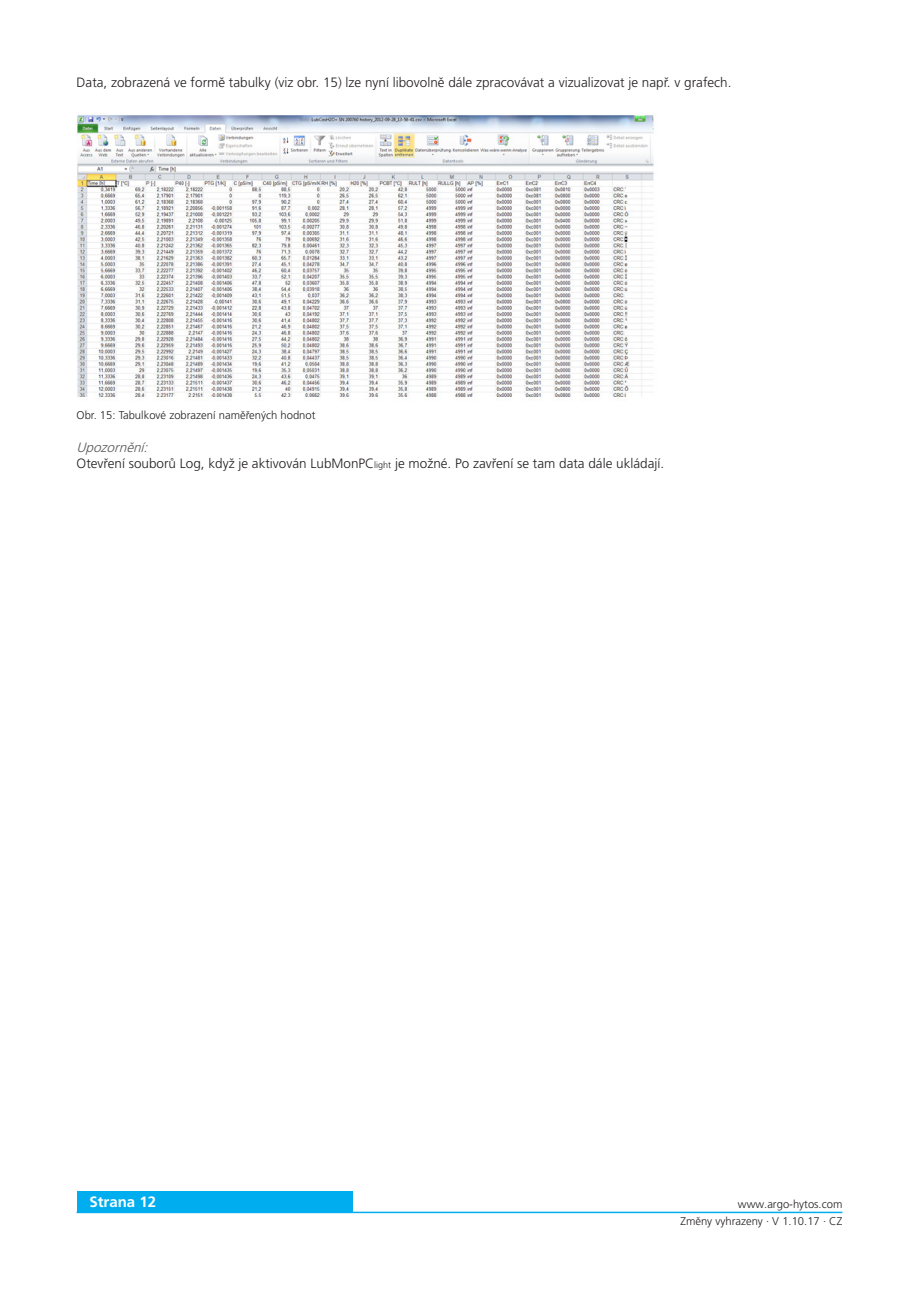
<style>
.page{position:relative;width:919px;height:1289px;background:#fff}
.page>*{position:absolute;margin:0;border:0;box-sizing:border-box;transform-origin:0 0}
.t1{font:700 15px "Frutiger LT Pro";color:#fff}
._06_Copytext{font:300 13.5px "Frutiger LT Pro";color:#231f20}
._10_Subline_Italic{font:italic 300 13.5px "Frutiger LT Pro";color:#57585a}
._08_Legend{font:300 11.25px "Frutiger LT Pro";color:#231f20}
.s1{font-size:9px}
</style>
<div class="page">
<div style="left:77px;top:1191px;width:275px;height:21px;background:#00aeef"></div>
<hr style="left:77px;top:1211px;width:765px;height:2px;background:#00aeef">
<img style="left:77px;top:114px;width:577px;height:284px">
<p class="_06_Copytext" style="left:77px;top:74px;width:656px">Data, zobrazená ve formě tabulky (viz obr. 15) lze nyní libovolně dále zpracovávat a vizualizovat je např. v grafech.</p>
<p class="_08_Legend" style="left:77px;top:409px;width:240px">Obr. 15: Tabulkové zobrazení naměřených hodnot</p>
<p class="_10_Subline_Italic" style="left:77px;top:439px;width:77px">Upozornění:</p>
<p class="_06_Copytext" style="left:77px;top:456px;width:589px">Otevření souborů Log, když je aktivován LubMonPC<span class="s1">light</span> je možné. Po zavření se tam data dále ukládají.</p>
<p class="t1" style="left:89px;top:1193px;width:68px">Strana 12</p>
<p class="_08_Legend" style="left:738px;top:1197px;width:106px">www.argo-hytos.com</p>
<p class="_08_Legend" style="left:680px;top:1214px;width:163px">Změny vyhrazeny · V 1.10.17 · CZ</p>
</div>
